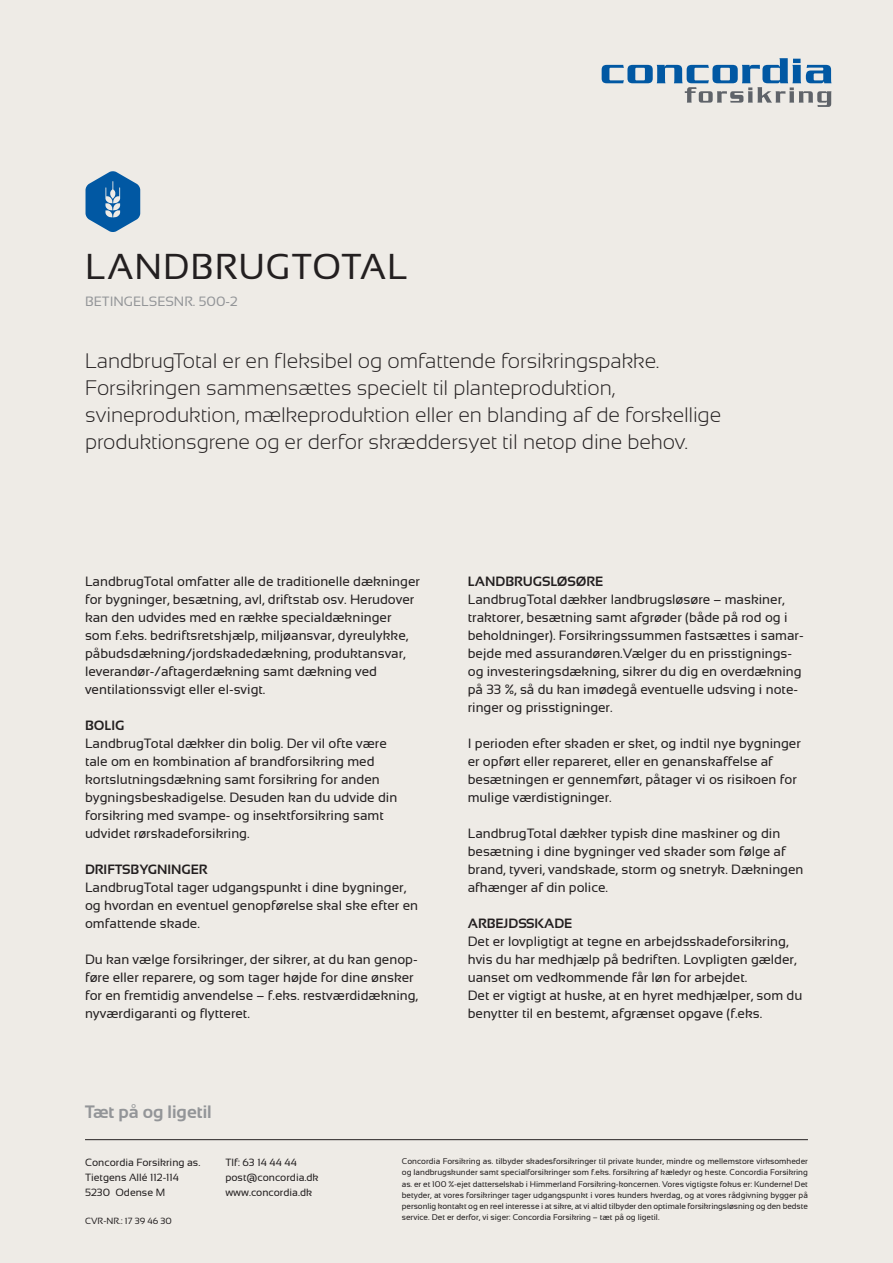
<style>
.page{position:relative;width:893px;height:1263px;background:#eeebe6}
.page>*{position:absolute;margin:0;border:0;box-sizing:border-box;transform-origin:0 0}
.Overskrift{font:36px "Sansation";letter-spacing:.03em;color:#231f20}
.Manchet{font:300 21px/27px "Sansation";letter-spacing:-.005em;color:#231f20}
.t1{font:700 18px "Sansation";color:#939598}
.Brødtekst{font:13.5px/18px "Sansation";color:#231f20}
.Brødtekst-2{font:700 13.5px "Sansation";color:#231f20}
.Betingelsesnr{font:13.5px "Sansation";color:#939598}
.t2{font:10.5px "Sansation";color:#231f20}
.t3{font:9px "Sansation";color:#231f20}
.HF_Juridisk_tekst{font:8.25px/11.2px "Sansation";color:#231f20;text-align:justify}
</style>
<div class="page">
<hr style="left:85px;top:1139px;width:723px;height:1px;background:#231f20">
<svg style="left:602px;top:58px;width:229px;height:49px"></svg>
<svg style="left:86px;top:171px;width:54px;height:61px"></svg>
<p class="Overskrift" style="left:85px;top:247px;width:324px">LANDBRUGTOTAL</p>
<p class="Betingelsesnr" style="left:85px;top:294px;width:154px">BETINGELSESNR. 500-2</p>
<p class="Manchet" style="left:85px;top:347px;width:638px">LandbrugTotal er en fleksibel og omfattende forsikringspakke.<br>Forsikringen sammensættes specielt til planteproduktion, svineproduktion, mælkeproduktion eller en blanding af de forskellige produktionsgrene og er derfor skræddersyet til netop dine behov.</p>
<p class="Brødtekst" style="left:85px;top:573px;width:336px">LandbrugTotal omfatter alle de traditionelle dækninger for bygninger, besætning, avl, driftstab osv. Herudover kan den udvides med en række specialdækninger som f.eks. bedriftsretshjælp, miljøansvar, dyreulykke, påbudsdækning/jordskadedækning, produktansvar, leverandør-/aftagerdækning samt dækning ved ventilationssvigt eller el-svigt.</p>
<p class="Brødtekst-2" style="left:85px;top:718px;width:41px">BOLIG</p>
<p class="Brødtekst" style="left:85px;top:735px;width:303px">LandbrugTotal dækker din bolig. Der vil ofte være</p>
<p class="Brødtekst" style="left:85px;top:753px;width:291px">tale om en kombination af brandforsikring med</p>
<p class="Brødtekst" style="left:85px;top:771px;width:296px">kortslutningsdækning samt forsikring for anden</p>
<p class="Brødtekst" style="left:85px;top:789px;width:314px">bygningsbeskadigelse. Desuden kan du udvide din</p>
<p class="Brødtekst" style="left:85px;top:807px;width:300px">forsikring med svampe- og insektforsikring samt</p>
<p class="Brødtekst" style="left:85px;top:825px;width:166px">udvidet rørskadeforsikring.</p>
<p class="Brødtekst-2" style="left:85px;top:862px;width:124px">DRIFTSBYGNINGER</p>
<p class="Brødtekst" style="left:85px;top:879px;width:335px">LandbrugTotal tager udgangspunkt i dine bygninger, og hvordan en eventuel genopførelse skal ske efter en omfattende skade.</p>
<p class="Brødtekst" style="left:85px;top:951px;width:335px">Du kan vælge forsikringer, der sikrer, at du kan genop&shy;føre eller reparere, og som tager højde for dine ønsker for en fremtidig anvendelse – f.eks. restværdidækning, nyværdigaranti og flytteret.</p>
<p class="t1" style="left:85px;top:1101px;width:128px">Tæt på og ligetil</p>
<p class="Brødtekst-2" style="left:468px;top:574px;width:137px">LANDBRUGSLØSØRE</p>
<p class="Brødtekst" style="left:468px;top:591px;width:337px">LandbrugTotal dækker landbrugsløsøre – maskiner, traktorer, besætning samt afgrøder (både på rod og i beholdninger). Forsikringssummen fastsættes i samar&shy;bejde med assurandøren.Vælger du en prisstignings&shy;og investeringsdækning, sikrer du dig en overdækning på 33 %, så du kan imødegå eventuelle udsving i note&shy;ringer og prisstigninger.</p>
<p class="Brødtekst" style="left:468px;top:735px;width:335px">I perioden efter skaden er sket, og indtil nye bygninger er opført eller repareret, eller en genanskaffelse af besætningen er gennemført, påtager vi os risikoen for mulige værdistigninger.</p>
<p class="Brødtekst" style="left:468px;top:825px;width:337px">LandbrugTotal dækker typisk dine maskiner og din besætning i dine bygninger ved skader som følge af brand, tyveri, vandskade, storm og snetryk. Dækningen afhænger af din police.</p>
<p class="Brødtekst-2" style="left:468px;top:916px;width:106px">ARBEJDSSKADE</p>
<p class="Brødtekst" style="left:468px;top:933px;width:330px">Det er lovpligtigt at tegne en arbejdsskadeforsikring, hvis du har medhjælp på bedriften. Lovpligten gælder, uanset om vedkommende får løn for arbejdet.</p>
<p class="Brødtekst" style="left:468px;top:987px;width:336px">Det er vigtigt at huske, at en hyret medhjælper, som du benytter til en bestemt, afgrænset opgave (f.eks.</p>
<p class="t2" style="left:85px;top:1157px;width:117px">Concordia Forsikring as.</p>
<p class="t2" style="left:85px;top:1172px;width:96px">Tietgens Allé 112-114</p>
<p class="t2" style="left:85px;top:1187px;width:82px">5230 Odense M</p>
<p class="t3" style="left:85px;top:1216px;width:88px">CVR-NR.: 17 39 46 30</p>
<p class="t2" style="left:225px;top:1157px;width:73px">Tlf: 63 14 44 44</p>
<p class="t2" style="left:225px;top:1172px;width:95px">post@concordia.dk</p>
<p class="t2" style="left:225px;top:1187px;width:88px">www.concordia.dk</p>
<p class="HF_Juridisk_tekst" style="left:402px;top:1156px;width:408px">Concordia Forsikring as. tilbyder skadesforsikringer til private kunder, mindre og mellemstore virksomheder og landbrugskunder samt specialforsikringer som f.eks. forsikring af kæledyr og heste. Concordia Forsikring as. er et 100 %-ejet datterselskab i Himmerland Forsikring-koncernen. Vores vigtigste fokus er: Kunderne! Det betyder, at vores forsikringer tager udgangspunkt i vores kunders hverdag, og at vores rådgivning bygger på personlig kontakt og en reel interesse i at sikre, at vi altid tilbyder den optimale forsikringsløsning og den bedste service. Det er derfor, vi siger: Concordia Forsikring – tæt på og ligetil.</p>
</div>
